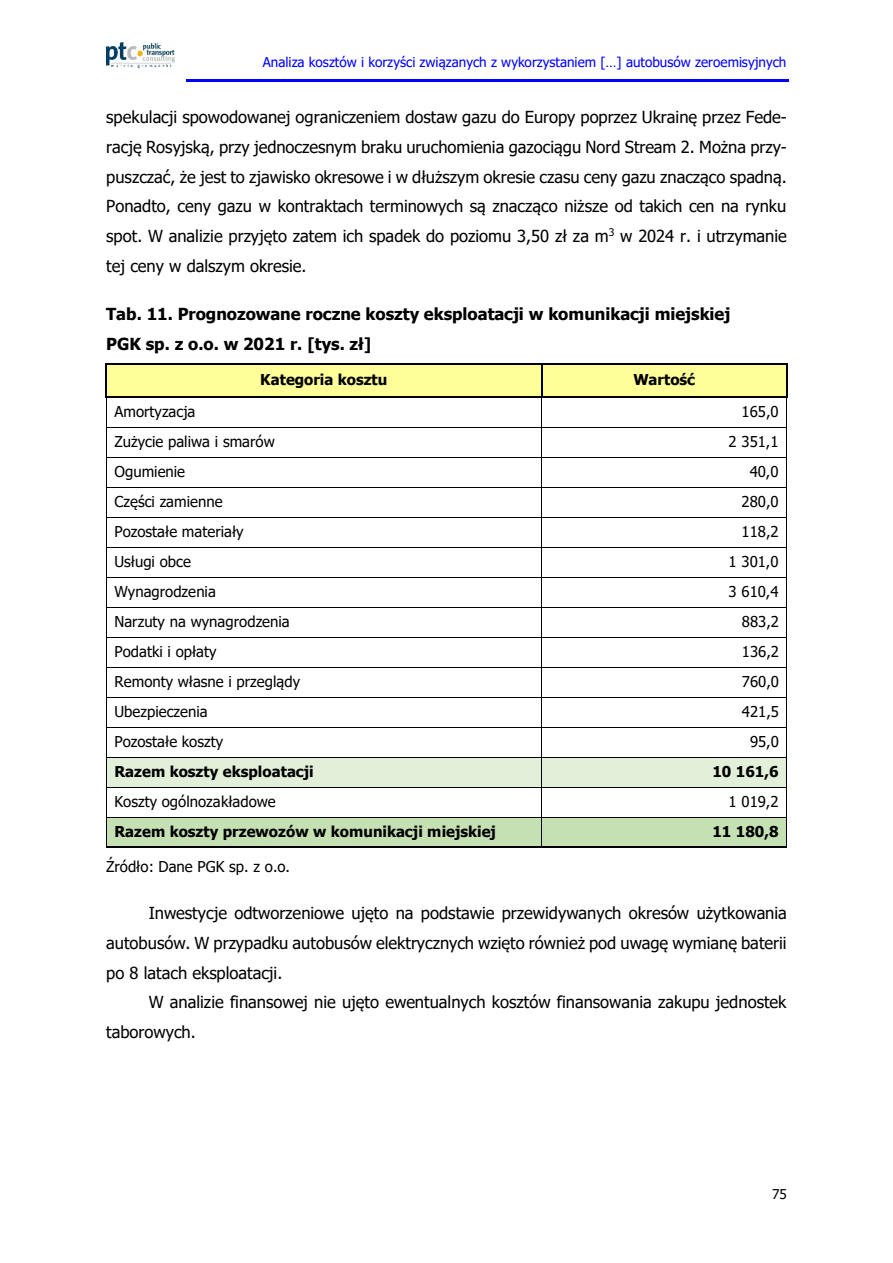
<style>
.page{position:relative;width:893px;height:1263px;background:#fff}
.page>*{position:absolute;margin:0;border:0;box-sizing:border-box;transform-origin:0 0}
.t1{font:16.5px/29.8px "Tahoma";color:#000;text-align:justify}
.t2{font:700 16.5px/29.8px "Tahoma";color:#000}
.t3{font:15px "Tahoma";color:#000}
.t4{font:700 15px "Tahoma";color:#000}
.t5{font:13.5px "Tahoma";color:#00f}
.t6{font:13.5px "Tahoma";color:#000}
</style>
<div class="page">
<hr style="left:186px;top:79px;width:603px;height:2px;background:#00f">
<img style="left:106px;top:43px;width:69px;height:25px">
<div style="left:107px;top:364px;width:434px;height:33px;background:#ff9"></div>
<div style="left:542px;top:364px;width:244px;height:33px;background:#ff9"></div>
<hr style="left:107px;top:363px;width:434px;height:1px;background:#000">
<hr style="left:542px;top:363px;width:244px;height:1px;background:#000">
<hr style="left:106px;top:364px;width:1px;height:33px;background:#000">
<hr style="left:541px;top:364px;width:1px;height:33px;background:#000">
<hr style="left:786px;top:364px;width:1px;height:33px;background:#000">
<hr style="left:108px;top:397px;width:433px;height:1px;background:#000">
<hr style="left:543px;top:397px;width:243px;height:1px;background:#000">
<hr style="left:107px;top:427px;width:434px;height:1px;background:#000">
<hr style="left:542px;top:427px;width:244px;height:1px;background:#000">
<hr style="left:107px;top:457px;width:434px;height:1px;background:#000">
<hr style="left:542px;top:457px;width:244px;height:1px;background:#000">
<hr style="left:107px;top:487px;width:434px;height:1px;background:#000">
<hr style="left:542px;top:487px;width:244px;height:1px;background:#000">
<hr style="left:107px;top:517px;width:434px;height:1px;background:#000">
<hr style="left:542px;top:517px;width:244px;height:1px;background:#000">
<hr style="left:107px;top:547px;width:434px;height:1px;background:#000">
<hr style="left:542px;top:547px;width:244px;height:1px;background:#000">
<hr style="left:107px;top:577px;width:434px;height:1px;background:#000">
<hr style="left:542px;top:577px;width:244px;height:1px;background:#000">
<hr style="left:107px;top:607px;width:434px;height:1px;background:#000">
<hr style="left:542px;top:607px;width:244px;height:1px;background:#000">
<hr style="left:107px;top:637px;width:434px;height:1px;background:#000">
<hr style="left:542px;top:637px;width:244px;height:1px;background:#000">
<hr style="left:107px;top:667px;width:434px;height:1px;background:#000">
<hr style="left:542px;top:667px;width:244px;height:1px;background:#000">
<hr style="left:107px;top:697px;width:434px;height:1px;background:#000">
<hr style="left:542px;top:697px;width:244px;height:1px;background:#000">
<svg style="left:106px;top:397px;width:2px;height:330px"></svg>
<hr style="left:107px;top:727px;width:434px;height:1px;background:#000">
<svg style="left:541px;top:397px;width:2px;height:330px"></svg>
<hr style="left:542px;top:727px;width:244px;height:1px;background:#000">
<svg style="left:786px;top:397px;width:1px;height:330px"></svg>
<hr style="left:106px;top:727px;width:1px;height:30px;background:#000">
<hr style="left:541px;top:727px;width:1px;height:30px;background:#000">
<hr style="left:786px;top:727px;width:1px;height:30px;background:#000">
<div style="left:107px;top:758px;width:434px;height:29px;background:#e2efd9"></div>
<div style="left:542px;top:758px;width:245px;height:29px;background:#e2efd9"></div>
<hr style="left:107px;top:757px;width:434px;height:1px;background:#000">
<hr style="left:542px;top:757px;width:244px;height:1px;background:#000">
<svg style="left:106px;top:757px;width:1px;height:30px"></svg>
<hr style="left:107px;top:787px;width:434px;height:1px;background:#000">
<svg style="left:541px;top:757px;width:1px;height:30px"></svg>
<hr style="left:542px;top:787px;width:244px;height:1px;background:#000">
<svg style="left:786px;top:757px;width:1px;height:30px"></svg>
<hr style="left:106px;top:787px;width:1px;height:30px;background:#000">
<hr style="left:541px;top:787px;width:1px;height:30px;background:#000">
<hr style="left:786px;top:787px;width:1px;height:30px;background:#000">
<div style="left:107px;top:817px;width:434px;height:30px;background:#c5e0b3"></div>
<div style="left:542px;top:817px;width:245px;height:30px;background:#c5e0b3"></div>
<hr style="left:107px;top:817px;width:434px;height:1px;background:#000">
<hr style="left:542px;top:817px;width:244px;height:1px;background:#000">
<hr style="left:106px;top:817px;width:1px;height:30px;background:#000">
<hr style="left:106px;top:847px;width:435px;height:1px;background:#000">
<hr style="left:541px;top:817px;width:1px;height:30px;background:#000">
<hr style="left:542px;top:847px;width:244px;height:1px;background:#000">
<hr style="left:786px;top:817px;width:1px;height:30px;background:#000">
<p class="t5" style="left:263px;top:53px;width:525px">Analiza kosztów i korzyści związanych z wykorzystaniem […] autobusów zeroemisyjnych</p>
<p class="t1" style="left:106px;top:101px;width:682px">spekulacji spowodowanej ograniczeniem dostaw gazu do Europy poprzez Ukrainę przez Fede&shy;rację Rosyjską, przy jednoczesnym braku uruchomienia gazociągu Nord Stream 2. Można przy&shy;puszczać, że jest to zjawisko okresowe i w dłuższym okresie czasu ceny gazu znacząco spadną.<br>Ponadto, ceny gazu w kontraktach terminowych są znacząco niższe od takich cen na rynku spot. W analizie przyjęto zatem ich spadek do poziomu 3,50 zł za m<sup>3</sup> w 2024 r. i utrzymanie tej ceny w dalszym okresie.</p>
<p class="t2" style="left:106px;top:299px;width:626px">Tab. 11. Prognozowane roczne koszty eksploatacji w komunikacji miejskiej<br>PGK sp. z o.o. w 2021 r. [tys. zł]</p>
<p class="t4" style="left:260px;top:370px;width:129px">Kategoria kosztu</p>
<p class="t4" style="left:633px;top:370px;width:63px">Wartość</p>
<p class="t3" style="left:115px;top:402px;width:82px">Amortyzacja</p>
<p class="t3" style="left:742px;top:402px;width:39px">165,0</p>
<p class="t3" style="left:115px;top:432px;width:162px">Zużycie paliwa i smarów</p>
<p class="t3" style="left:729px;top:432px;width:52px">2 351,1</p>
<p class="t3" style="left:115px;top:462px;width:72px">Ogumienie</p>
<p class="t3" style="left:750px;top:462px;width:31px">40,0</p>
<p class="t3" style="left:115px;top:492px;width:110px">Części zamienne</p>
<p class="t3" style="left:742px;top:492px;width:39px">280,0</p>
<p class="t3" style="left:115px;top:522px;width:131px">Pozostałe materiały</p>
<p class="t3" style="left:742px;top:522px;width:39px">118,2</p>
<p class="t3" style="left:115px;top:552px;width:78px">Usługi obce</p>
<p class="t3" style="left:729px;top:552px;width:52px">1 301,0</p>
<p class="t3" style="left:115px;top:582px;width:103px">Wynagrodzenia</p>
<p class="t3" style="left:729px;top:582px;width:52px">3 610,4</p>
<p class="t3" style="left:115px;top:612px;width:177px">Narzuty na wynagrodzenia</p>
<p class="t3" style="left:742px;top:612px;width:39px">883,2</p>
<p class="t3" style="left:115px;top:642px;width:104px">Podatki i opłaty</p>
<p class="t3" style="left:742px;top:642px;width:39px">136,2</p>
<p class="t3" style="left:115px;top:672px;width:187px">Remonty własne i przeglądy</p>
<p class="t3" style="left:742px;top:672px;width:39px">760,0</p>
<p class="t3" style="left:115px;top:702px;width:95px">Ubezpieczenia</p>
<p class="t3" style="left:742px;top:702px;width:39px">421,5</p>
<p class="t3" style="left:115px;top:732px;width:110px">Pozostałe koszty</p>
<p class="t3" style="left:750px;top:732px;width:31px">95,0</p>
<p class="t4" style="left:115px;top:762px;width:201px">Razem koszty eksploatacji</p>
<p class="t4" style="left:712px;top:762px;width:68px">10 161,6</p>
<p class="t3" style="left:115px;top:792px;width:163px">Koszty ogólnozakładowe</p>
<p class="t3" style="left:729px;top:792px;width:52px">1 019,2</p>
<p class="t4" style="left:115px;top:822px;width:383px">Razem koszty przewozów w komunikacji miejskiej</p>
<p class="t4" style="left:712px;top:822px;width:68px">11 180,8</p>
<p class="t3" style="left:106px;top:857px;width:185px">Źródło: Dane PGK sp. z o.o.</p>
<p class="t1" style="left:106px;top:897px;width:682px;text-indent:42px">Inwestycje odtworzeniowe ujęto na podstawie przewidywanych okresów użytkowania autobusów. W przypadku autobusów elektrycznych wzięto również pod uwagę wymianę baterii po 8 latach eksploatacji.</p>
<p class="t1" style="left:106px;top:987px;width:682px;text-indent:42px">W analizie finansowej nie ujęto ewentualnych kosztów finansowania zakupu jednostek taborowych.</p>
<p class="t6" style="left:772px;top:1186px;width:16px">75</p>
</div>
